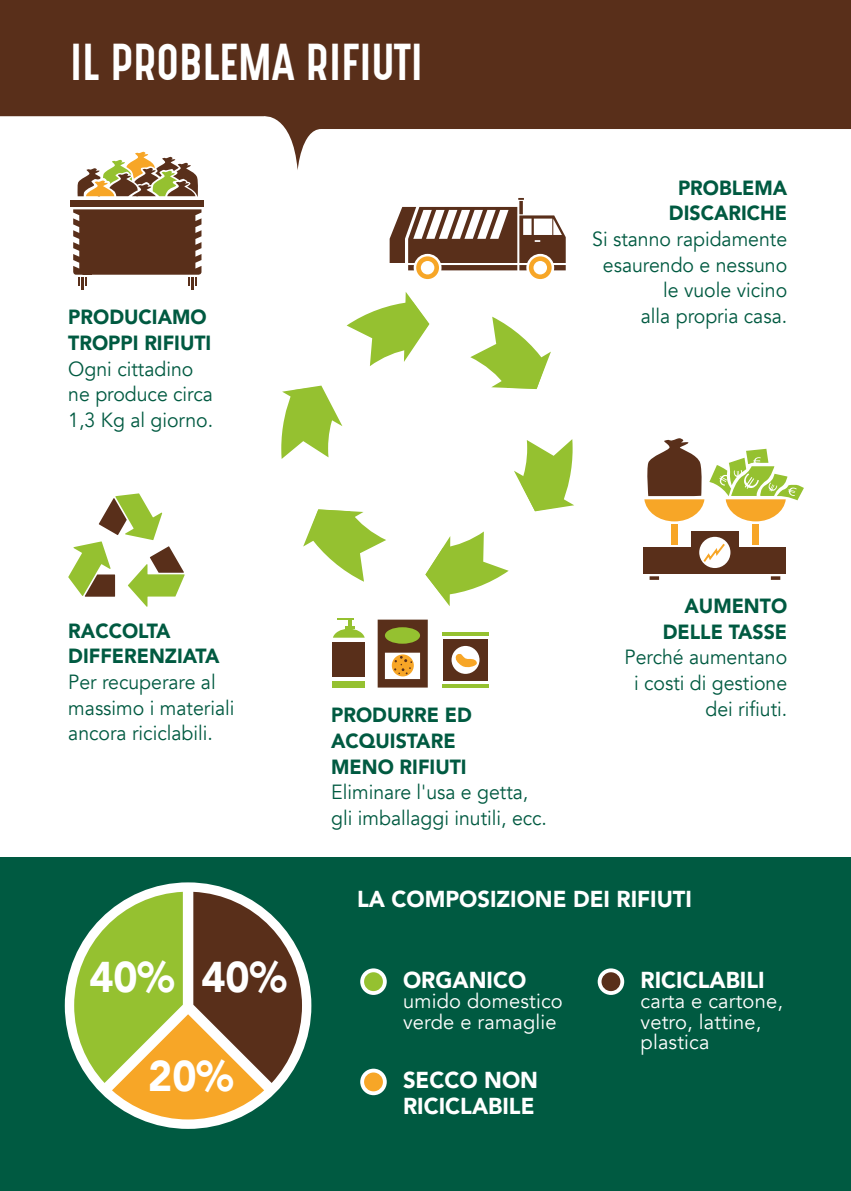
<style>
.page{position:relative;width:851px;height:1191px;background:#fff}
.page>*{position:absolute;margin:0;border:0;box-sizing:border-box;transform-origin:0 0}
.t1{font:44px "Gotcha Gothic";color:#fff}
.t2{font:900 43px "Avenir";color:#fff;scale:.95 1}
.t3{font:900 23px/25.6px "Avenir";color:#fff;scale:.95 1}
.t4{font:20.4px/25.6px "Avenir";color:#005a41;scale:.95 1}
.t5{font:900 20.4px/25.6px "Avenir";color:#005a41;scale:.95 1}
.t6{font:20.4px/20.4px "Avenir";letter-spacing:.01em;color:#fff}
</style>
<div class="page">
<div style="left:0;top:858px;width:850px;height:333px;background:#005a41"></div>
<svg style="left:389px;top:198px;width:176px;height:81px"></svg>
<div style="left:65px;top:882px;width:246px;height:246px;background:#fff;border-radius:50%"></div>
<svg style="left:74px;top:892px;width:228px;height:227px"></svg>
<svg style="left:360px;top:968px;width:26px;height:27px"></svg>
<svg style="left:597px;top:968px;width:27px;height:27px"></svg>
<div style="left:364px;top:972px;width:19px;height:19px;background:#95c130;border-radius:50%"></div>
<div style="left:601px;top:972px;width:19px;height:19px;background:#592f1a;border-radius:50%"></div>
<svg style="left:360px;top:1068px;width:26px;height:27px"></svg>
<div style="left:364px;top:1072px;width:19px;height:19px;background:#f7a627;border-radius:50%"></div>
<svg style="left:68px;top:493px;width:117px;height:114px"></svg>
<div style="left:71px;top:200px;width:133px;height:6px;background:#592f1a"></div>
<svg style="left:73px;top:170px;width:128px;height:120px"></svg>
<div style="left:643px;top:547px;width:142px;height:27px;background:#592f1a"></div>
<svg style="left:770px;top:576px;width:10px;height:4px"></svg>
<svg style="left:649px;top:576px;width:10px;height:4px"></svg>
<div style="left:671px;top:525px;width:6px;height:20px;background:#f7a627"></div>
<div style="left:752px;top:525px;width:6px;height:20px;background:#f7a627"></div>
<div style="left:691px;top:531px;width:47px;height:33px;background:#592f1a"></div>
<div style="left:699px;top:537px;width:31px;height:31px;background:#fff;border-radius:50%"></div>
<svg style="left:644px;top:438px;width:159px;height:83px"></svg>
<svg style="left:701px;top:541px;width:25px;height:23px"></svg>
<svg style="left:470px;top:317px;width:81px;height:72px"></svg>
<svg style="left:514px;top:439px;width:60px;height:72px"></svg>
<svg style="left:425px;top:531px;width:83px;height:75px"></svg>
<svg style="left:303px;top:509px;width:83px;height:73px"></svg>
<svg style="left:281px;top:385px;width:61px;height:74px"></svg>
<svg style="left:346px;top:292px;width:83px;height:74px"></svg>
<div style="left:332px;top:642px;width:33px;height:34px;background:#592f1a"></div>
<div style="left:332px;top:681px;width:33px;height:6px;background:#95c130"></div>
<svg style="left:333px;top:618px;width:31px;height:19px"></svg>
<svg style="left:377px;top:619px;width:50px;height:68px;background:#8f7448"></svg>
<hr style="left:442px;top:684px;width:46px;height:4px;background:#95c130">
<hr style="left:442px;top:632px;width:46px;height:3px;background:#95c130">
<div style="left:443px;top:639px;width:44px;height:41px;background:#592f1a"></div>
<div style="left:451px;top:646px;width:28px;height:28px;background:#fff;border-radius:50%"></div>
<svg style="left:454px;top:653px;width:23px;height:16px"></svg>
<svg style="left:0;top:0;width:850px;height:170px;fill:#592f1a"></svg>
<svg style="left:850px;top:0;width:1px;height:129px"></svg>
<h1 class="t1" style="left:70px;top:28px;width:354px">IL PROBLEMA RIFIUTI</h1>
<p class="t5" style="left:68px;top:304px;width:152px">PRODUCIAMO<br>TROPPI RIFIUTI</p>
<p class="t4" style="left:68px;top:356px;width:154px">Ogni cittadino ne produce circa<br>1,3 Kg al giorno.</p>
<p class="t5" style="left:669px;top:174px;width:126px;text-align:center">PROBLEMA<br>DISCARICHE</p>
<p class="t4" style="left:592px;top:227px;width:207px;text-align:right">Si stanno rapidamente esaurendo e nessuno le vuole vicino<br>alla propria casa.</p>
<p class="t5" style="left:68px;top:617px;width:160px">RACCOLTA<br>DIFFERENZIATA</p>
<p class="t4" style="left:68px;top:669px;width:176px">Per recuperare al massimo i materiali ancora riciclabili.</p>
<p class="t5" style="left:331px;top:702px;width:149px">PRODURRE ED<br>ACQUISTARE<br>MENO RIFIUTI</p>
<p class="t4" style="left:331px;top:780px;width:229px">Eliminare l'usa e getta, gli imballaggi inutili, ecc.</p>
<p class="t5" style="left:662px;top:592px;width:132px;text-align:right">AUMENTO<br>DELLE TASSE</p>
<p class="t4" style="left:624px;top:645px;width:173px;text-align:right">Perché aumentano i costi di gestione dei rifiuti.</p>
<h2 class="t2" style="left:89px;top:940px;width:209px">40% 40%</h2>
<h2 class="t2" style="left:148px;top:1039px;width:91px">20%</h2>
<p class="t3" style="left:357px;top:886px;width:354px">LA COMPOSIZIONE DEI RIFIUTI</p>
<p class="t3" style="left:403px;top:966px;width:131px">ORGANICO</p>
<p class="t6" style="left:403px;top:991px;width:161px">umido domestico verde e ramaglie</p>
<p class="t3" style="left:403px;top:1066px;width:144px">SECCO NON<br>RICICLABILE</p>
<p class="t3" style="left:640px;top:966px;width:132px">RICICLABILI</p>
<p class="t6" style="left:640px;top:991px;width:144px">carta e cartone, vetro, lattine, plastica</p>
</div>
